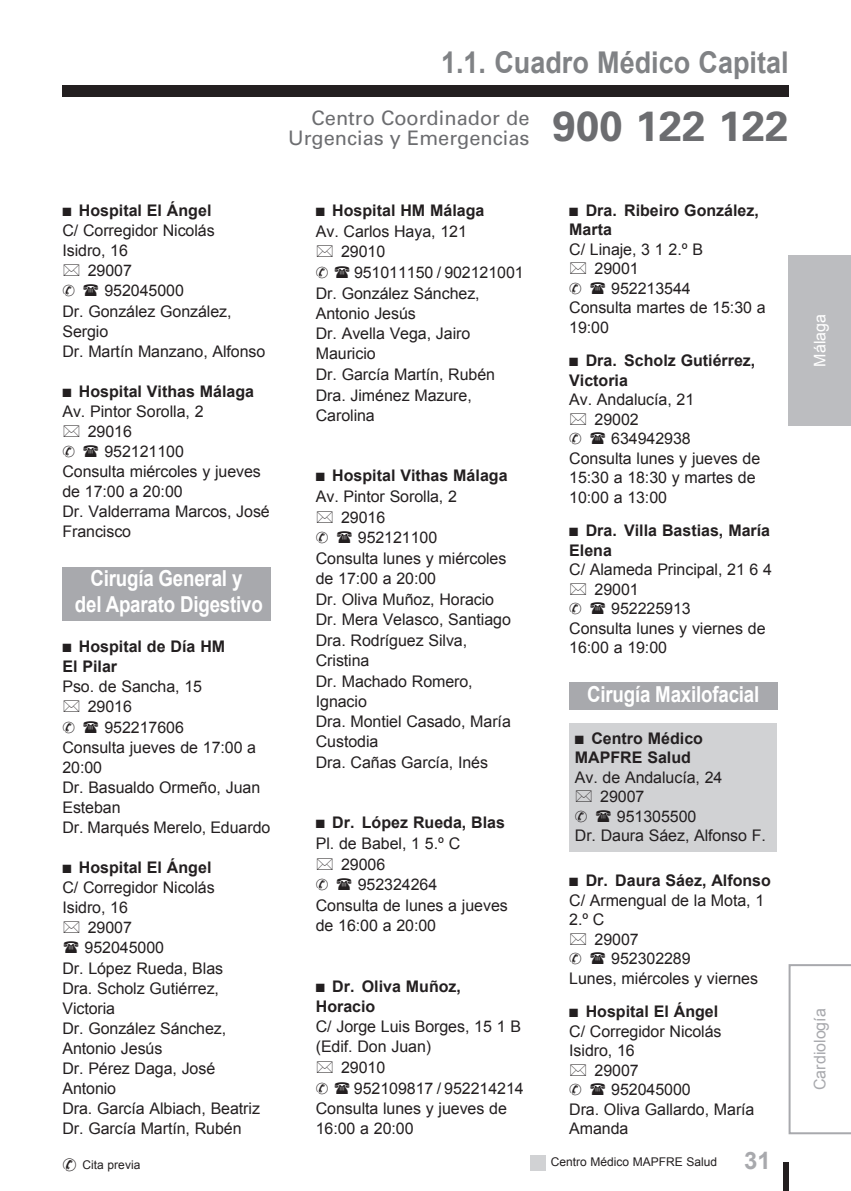
<style>
.page{position:relative;width:851px;height:1191px;background:#fff}
.page>*{position:absolute;margin:0;border:0;box-sizing:border-box;transform-origin:0 0}
.t1{font:700 30px "Arial";color:#808285;scale:.9 1}
.t2{font:700 24px "Arial";color:#a8a9ad}
.t3{font:700 22px/26px "Arial";letter-spacing:-.01em;color:#fff;text-align:center;scale:.85 1}
.t4{font:20px/20px "Univers LT Std";color:#6c6d70}
.t5{font:16px/20.4px "Arial";letter-spacing:-.005em;color:#231f20}
.t6{font:700 16px/19.4px "Arial";color:#231f20}
.t7{font:16px "Arial";color:#a8a9ad}
.t8{font:16px "Arial";color:#fff}
.t9{font:12px "Arial";color:#231f20}
</style>
<div class="page">
<div style="left:782px;top:1162px;width:6px;height:29px;background:#231f20"></div>
<div style="left:788px;top:255px;width:62px;height:170px;background:#bcbdc0"></div>
<div style="left:62px;top:85px;width:726px;height:11px;background:#231f20"></div>
<svg style="left:788px;top:964px;width:62px;height:170px"></svg>
<div style="left:569px;top:723px;width:208px;height:129px;background:#d1d2d4"></div>
<div style="left:62px;top:567px;width:208px;height:53px;background:#a8a9ad"></div>
<div style="left:569px;top:682px;width:208px;height:28px;background:#a8a9ad"></div>
<div style="left:530px;top:1155px;width:15px;height:15px;background:#d1d2d4"></div>
<h1 class="t1" style="left:441px;top:43px;width:387px">1.1. Cuadro Médico Capital</h1>
<p class="t4" style="left:288px;top:109px;width:502px;text-indent:23px">Centro Coordinador de<br>Urgencias y Emergencias <sup>900</sup> <sup>122</sup> <sup>122</sup></p>
<p class="t6" style="left:62px;top:201px;width:150px">■ Hospital El Ángel</p>
<p class="t5" style="left:62px;top:220px;width:154px">C/ Corregidor Nicolás</p>
<p class="t5" style="left:62px;top:240px;width:67px">Isidro, 16</p>
<p class="t5" style="left:88px;top:261px;width:46px">29007</p>
<p class="t5" style="left:62px;top:281px;width:204px;text-indent:42px">952045000<br>Dr. González González,<br>Sergio<br>Dr. Martín Manzano, Alfonso</p>
<p class="t6" style="left:62px;top:382px;width:193px">■ Hospital Vithas Málaga</p>
<p class="t5" style="left:62px;top:401px;width:143px">Av. Pintor Sorolla, 2</p>
<p class="t5" style="left:88px;top:421px;width:46px">29016</p>
<p class="t5" style="left:62px;top:441px;width:209px;text-indent:42px">952121100<br>Consulta miércoles y jueves de 17:00 a 20:00<br>Dr. Valderrama Marcos, José<br>Francisco</p>
<h3 class="t3" style="left:75px;top:566px;width:222px">Cirugía General y<br>del Aparato Digestivo</h3>
<p class="t6" style="left:62px;top:637px;width:164px;line-height:20px">■ Hospital de Día HM<br>El Pilar</p>
<p class="t5" style="left:88px;top:677px;width:116px;text-indent:-25px">Pso. de Sancha, 15<br>29016</p>
<p class="t5" style="left:62px;top:717px;width:209px;text-indent:42px">952217606<br>Consulta jueves de 17:00 a<br>20:00<br>Dr. Basualdo Ormeño, Juan<br>Esteban<br>Dr. Marqués Merelo, Eduardo</p>
<p class="t6" style="left:62px;top:858px;width:150px">■ Hospital El Ángel</p>
<p class="t5" style="left:62px;top:877px;width:154px">C/ Corregidor Nicolás</p>
<p class="t5" style="left:62px;top:897px;width:67px">Isidro, 16</p>
<p class="t5" style="left:88px;top:917px;width:46px">29007</p>
<p class="t5" style="left:85px;top:937px;width:81px">952045000</p>
<p class="t5" style="left:62px;top:958px;width:162px">Dr. López Rueda, Blas</p>
<p class="t5" style="left:62px;top:978px;width:158px">Dra. Scholz Gutiérrez,</p>
<p class="t5" style="left:62px;top:998px;width:54px">Victoria</p>
<p class="t5" style="left:62px;top:1018px;width:165px">Dr. González Sánchez,</p>
<p class="t5" style="left:62px;top:1038px;width:101px">Antonio Jesús</p>
<p class="t5" style="left:62px;top:1058px;width:154px">Dr. Pérez Daga, José</p>
<p class="t5" style="left:62px;top:1078px;width:55px">Antonio</p>
<p class="t5" style="left:62px;top:1098px;width:199px">Dra. García Albiach, Beatriz</p>
<p class="t5" style="left:62px;top:1118px;width:181px">Dr. García Martín, Rubén</p>
<p class="t6" style="left:316px;top:201px;width:170px">■ Hospital HM Málaga</p>
<p class="t5" style="left:316px;top:221px;width:152px">Av. Carlos Haya, 121</p>
<p class="t5" style="left:341px;top:242px;width:46px">29010</p>
<p class="t5" style="left:316px;top:262px;width:209px;text-indent:38px">951011150 / 902121001<br>Dr. González Sánchez,<br>Antonio Jesús<br>Dr. Avella Vega, Jairo<br>Mauricio<br>Dr. García Martín, Rubén<br>Dra. Jiménez Mazure,<br>Carolina</p>
<p class="t6" style="left:569px;top:201px;width:191px">■ Dra. Ribeiro González,<br>Marta</p>
<p class="t5" style="left:594px;top:240px;width:110px;line-height:19.4px;text-indent:-25px">C/ Linaje, 3 1 2.º B<br>29001</p>
<p class="t5" style="left:569px;top:279px;width:198px;line-height:19.4px;text-indent:42px">952213544<br>Consulta martes de 15:30 a<br>19:00</p>
<p class="t6" style="left:569px;top:352px;width:188px">■ Dra. Scholz Gutiérrez,<br>Victoria</p>
<p class="t5" style="left:594px;top:390px;width:101px;line-height:19.4px;text-indent:-25px">Av. Andalucía, 21<br>29002</p>
<p class="t5" style="left:569px;top:429px;width:192px;line-height:19.4px;text-indent:42px">634942938<br>Consulta lunes y jueves de<br>15:30 a 18:30 y martes de<br>10:00 a 13:00</p>
<p class="t6" style="left:569px;top:521px;width:202px">■ Dra. Villa Bastias, María<br>Elena</p>
<p class="t5" style="left:594px;top:560px;width:179px;line-height:19.4px;text-indent:-25px">C/ Alameda Principal, 21 6 4<br>29001</p>
<p class="t5" style="left:569px;top:599px;width:198px;line-height:19.4px;text-indent:42px">952225913<br>Consulta lunes y viernes de<br>16:00 a 19:00</p>
<h3 class="t3" style="left:587px;top:682px;width:204px">Cirugía Maxilofacial</h3>
<p class="t6" style="left:574px;top:729px;width:130px">■ Centro Médico<br>MAPFRE Salud</p>
<p class="t5" style="left:600px;top:768px;width:124px;line-height:19.4px;text-indent:-25px">Av. de Andalucía, 24<br>29007</p>
<p class="t5" style="left:574px;top:806px;width:192px;line-height:19.4px;text-indent:42px">951305500<br>Dr. Daura Sáez, Alfonso F.</p>
<p class="t6" style="left:569px;top:871px;width:203px">■ Dr. Daura Sáez, Alfonso</p>
<p class="t5" style="left:569px;top:890px;width:196px">C/ Armengual de la Mota, 1</p>
<p class="t5" style="left:569px;top:909px;width:37px">2.º C</p>
<p class="t5" style="left:594px;top:929px;width:46px">29007</p>
<p class="t5" style="left:569px;top:949px;width:190px;line-height:19.4px;text-indent:42px">952302289<br>Lunes, miércoles y viernes</p>
<p class="t6" style="left:569px;top:1002px;width:150px">■ Hospital El Ángel</p>
<p class="t5" style="left:569px;top:1021px;width:154px">C/ Corregidor Nicolás</p>
<p class="t5" style="left:569px;top:1040px;width:67px">Isidro, 16</p>
<p class="t5" style="left:594px;top:1060px;width:46px">29007</p>
<p class="t5" style="left:569px;top:1080px;width:187px;line-height:19.4px;text-indent:42px">952045000<br>Dra. Oliva Gallardo, María<br>Amanda</p>
<p class="t9" style="left:550px;top:1154px;width:168px">Centro Médico MAPFRE Salud</p>
<p class="t6" style="left:316px;top:466px;width:193px">■ Hospital Vithas Málaga</p>
<p class="t5" style="left:316px;top:486px;width:143px">Av. Pintor Sorolla, 2</p>
<p class="t5" style="left:341px;top:507px;width:46px">29016</p>
<p class="t5" style="left:316px;top:527px;width:196px;text-indent:42px">952121100<br>Consulta lunes y miércoles de 17:00 a 20:00<br>Dr. Oliva Muñoz, Horacio<br>Dr. Mera Velasco, Santiago<br>Dra. Rodríguez Silva,<br>Cristina<br>Dr. Machado Romero,<br>Ignacio<br>Dra. Montiel Casado, María<br>Custodia<br>Dra. Cañas García, Inés</p>
<p class="t6" style="left:316px;top:813px;width:191px">■ Dr. López Rueda, Blas</p>
<p class="t5" style="left:316px;top:833px;width:146px">Pl. de Babel, 1 5.º C</p>
<p class="t5" style="left:341px;top:854px;width:46px">29006</p>
<p class="t5" style="left:316px;top:874px;width:193px;text-indent:42px">952324264<br>Consulta de lunes a jueves de 16:00 a 20:00</p>
<p class="t6" style="left:316px;top:976px;width:147px;line-height:20px">■ Dr. Oliva Muñoz,<br>Horacio</p>
<p class="t5" style="left:316px;top:1016px;width:207px">C/ Jorge Luis Borges, 15 1 B</p>
<p class="t5" style="left:316px;top:1036px;width:117px">(Edif. Don Juan)</p>
<p class="t5" style="left:341px;top:1057px;width:46px">29010</p>
<p class="t5" style="left:316px;top:1078px;width:209px;text-indent:38px">952109817 / 952214214<br>Consulta lunes y jueves de<br>16:00 a 20:00</p>
<p class="t9" style="left:62px;top:1156px;width:79px">✆ Cita previa</p>
<h2 class="t2" style="left:744px;top:1144px;width:28px">31</h2>
<p class="t8" style="left:809px;top:366px;width:54px;rotate:-90deg">Málaga</p>
<p class="t7" style="left:809px;top:1090px;width:83px;rotate:-90deg">Cardiología</p>
</div>
